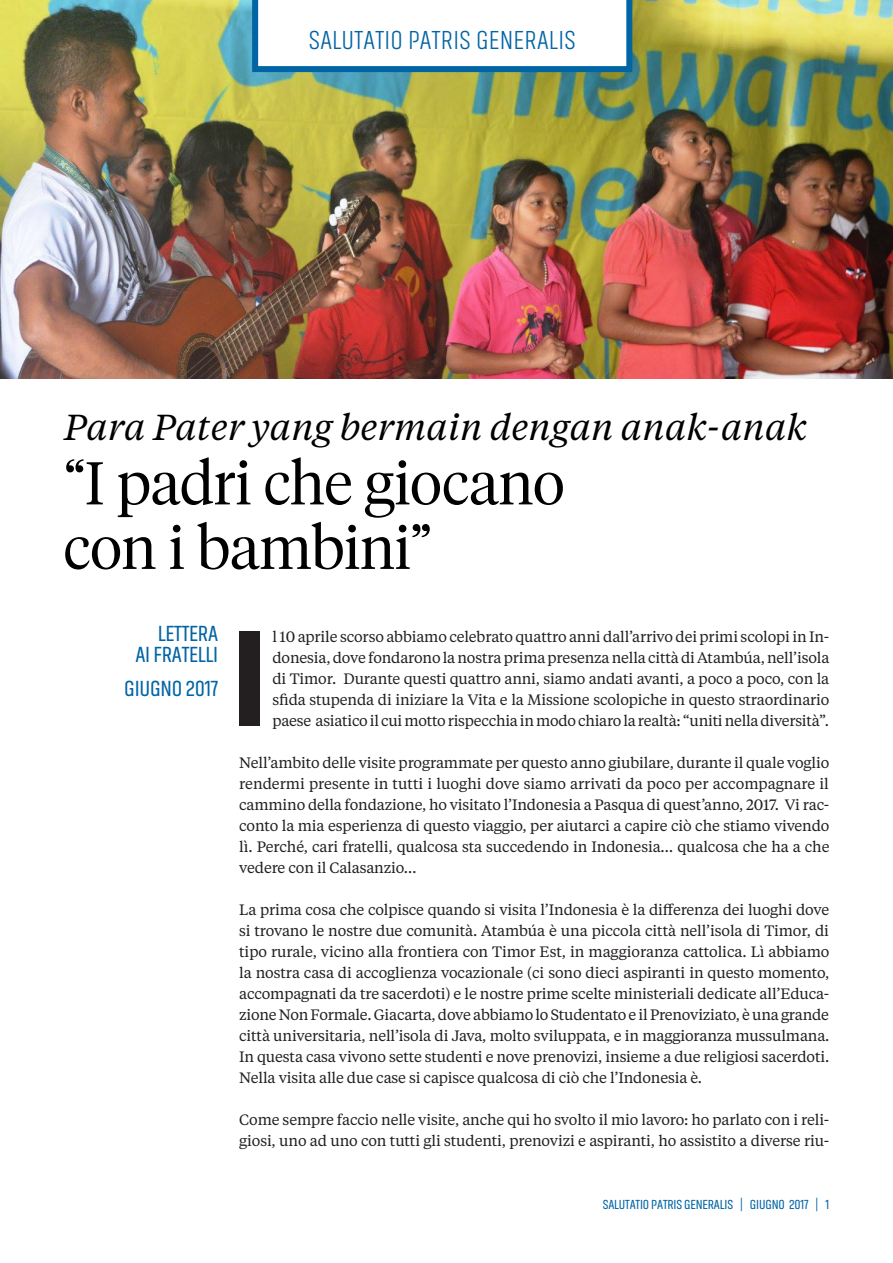
<style>
.page{position:relative;width:893px;height:1263px;background:#fff}
.page>*{position:absolute;margin:0;border:0;box-sizing:border-box;transform-origin:0 0}
.ALANDAR_01_texto_gen{font:900 136.2px "Akhand";color:#231f20}
.titulo{font:300 60px/64.5px "Tiempos Headline";color:#000}
.titulo-2{font:italic 36px "Tiempos Text";color:#000}
.t1{font:300 27px "Akhand";letter-spacing:.01em;color:#0164a4}
.ladillo{font:22.5px/21px "Akhand";letter-spacing:-.01em;color:#0164a4;text-align:right}
.ALANDAR_01_texto_gen-2{font:15px/21px "Tiempos Text";letter-spacing:-.01em;color:#231f20;text-align:justify}
.t2{font:13.5px "Akhand";letter-spacing:-.01em;color:#0164a4}
</style>
<div class="page">
<img style="left:0;top:0;width:893px;height:378px">
<svg style="left:252px;top:0;width:380px;height:72px"></svg>
<p class="t1" style="left:309px;top:26px;width:268px">SALUTATIO PATRIS GENERALIS</p>
<p class="titulo-2" style="left:64px;top:403px;width:745px">Para Pater yang bermain dengan anak-anak</p>
<p class="titulo" style="left:64px;top:448px;width:502px">“I padri che giocano con i bambini”</p>
<p class="ladillo" style="left:135px;top:623px;width:84px">LETTERA<br>AI FRATELLI</p>
<p class="ladillo" style="left:124px;top:678px;width:96px">GIUGNO 2017</p>
<p class="ALANDAR_01_texto_gen" style="left:232px;top:604px;width:36px">I</p>
<p class="ALANDAR_01_texto_gen-2" style="left:272px;top:626px;width:558px">l 10 aprile scorso abbiamo celebrato quattro anni dall’arrivo dei primi scolopi in In&shy;donesia, dove fondarono la nostra prima presenza nella città di Atambúa, nell’isola di Timor. Durante questi quattro anni, siamo andati avanti, a poco a poco, con la sfida stupenda di iniziare la Vita e la Missione scolopiche in questo straordinario paese asiatico il cui motto rispecchia in modo chiaro la realtà: “uniti nella diversità”.</p>
<p class="ALANDAR_01_texto_gen-2" style="left:239px;top:752px;width:592px">Nell’ambito delle visite programmate per questo anno giubilare, durante il quale voglio rendermi presente in tutti i luoghi dove siamo arrivati da poco per accompagnare il cammino della fondazione, ho visitato l’Indonesia a Pasqua di quest’anno, 2017. Vi rac&shy;conto la mia esperienza di questo viaggio, per aiutarci a capire ciò che stiamo vivendo lì. Perché, cari fratelli, qualcosa sta succedendo in Indonesia… qualcosa che ha a che vedere con il Calasanzio…</p>
<p class="ALANDAR_01_texto_gen-2" style="left:239px;top:899px;width:592px">La prima cosa che colpisce quando si visita l’Indonesia è la differenza dei luoghi dove si trovano le nostre due comunità. Atambúa è una piccola città nell’isola di Timor, di tipo rurale, vicino alla frontiera con Timor Est, in maggioranza cattolica. Lì abbiamo la nostra casa di accoglienza vocazionale (ci sono dieci aspiranti in questo momento, accompagnati da tre sacerdoti) e le nostre prime scelte ministeriali dedicate all’Educa&shy;zione Non Formale. Giacarta, dove abbiamo lo Studentato e il Prenoviziato, è una grande città universitaria, nell’isola di Java, molto sviluppata, e in maggioranza mussulmana.<br>In questa casa vivono sette studenti e nove prenovizi, insieme a due religiosi sacerdoti.<br>Nella visita alle due case si capisce qualcosa di ciò che l’Indonesia è.</p>
<p class="ALANDAR_01_texto_gen-2" style="left:239px;top:1109px;width:591px">Come sempre faccio nelle visite, anche qui ho svolto il mio lavoro: ho parlato con i reli&shy;giosi, uno ad uno con tutti gli studenti, prenovizi e aspiranti, ho assistito a diverse riu-</p>
<p class="t2" style="left:603px;top:1197px;width:228px">SALUTATIO PATRIS GENERALIS | GIUGNO 2017 | 1</p>
</div>
